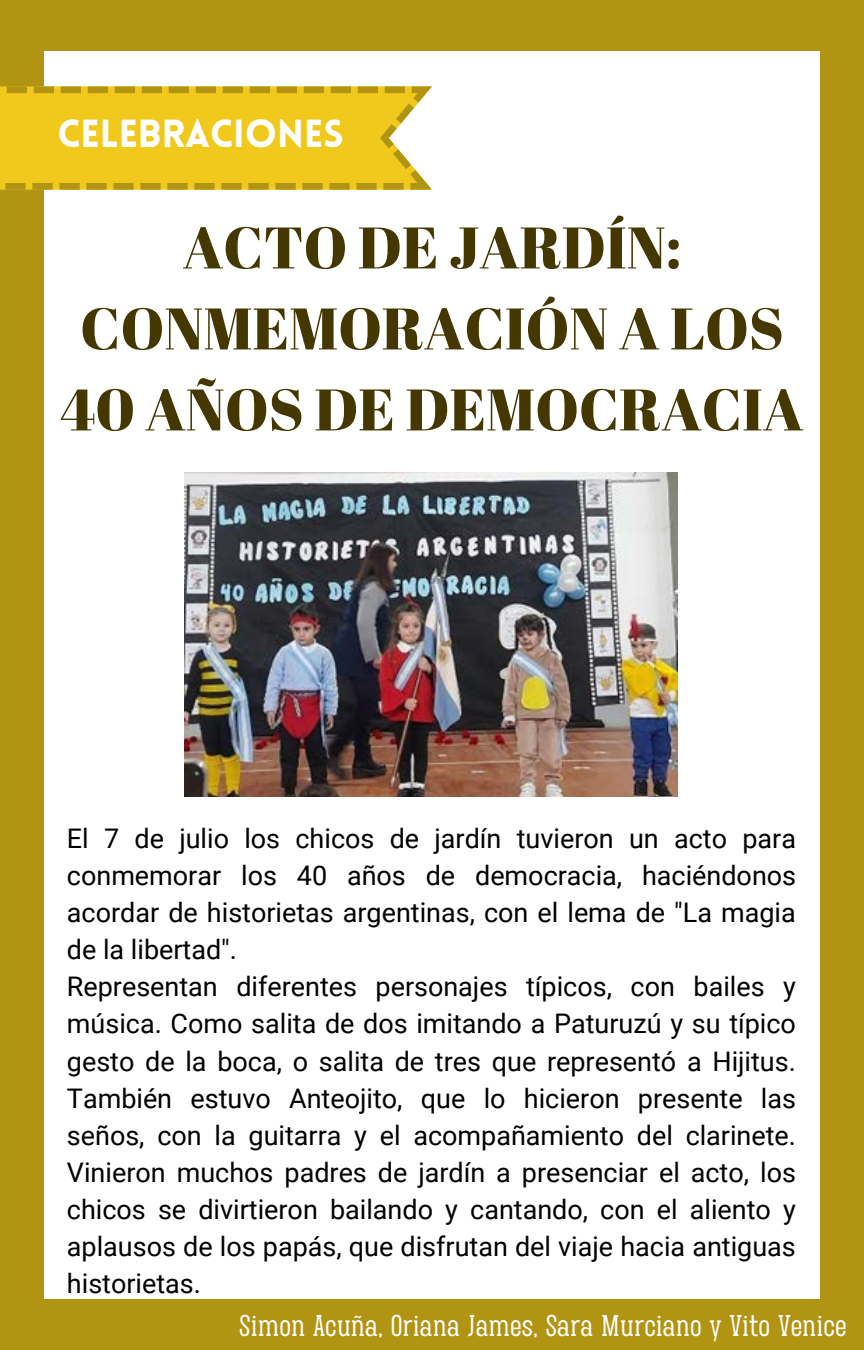
<style>
.page{position:relative;width:864px;height:1350px;background:#b29413}
.page>*{position:absolute;margin:0;border:0;box-sizing:border-box;transform-origin:0 0}
.t1{font:58.5px/81px "Abril Fatface";color:#443700;text-align:center}
.t2{font:900 38.25px "Lovelo";color:#fff}
.t3{font:27px/37.1px "Roboto";color:#000;text-align:justify}
.t4{font:26.32px "TS Damasslab";color:#fff}
</style>
<div class="page">
<div style="left:44px;top:51px;width:776px;height:1248px;background:#fff"></div>
<svg style="left:0;top:86px;width:432px;height:104px;background:#eac527"></svg>
<img style="left:184px;top:472px;width:493px;height:324px">
<p class="t2" style="left:58px;top:119px;width:288px">CELEBRACIONES</p>
<p class="t1" style="left:60px;top:206px;width:745px">ACTO DE JARDÍN:<br>CONMEMORACIÓN A LOS<br>40 AÑOS DE DEMOCRACIA</p>
<p class="t3" style="left:67px;top:820px;width:731px">El 7 de julio los chicos de jardín tuvieron un acto para conmemorar los 40 años de democracia, haciéndonos acordar de historietas argentinas, con el lema de "La magia de la libertad".</p>
<p class="t3" style="left:67px;top:969px;width:731px">Representan diferentes personajes típicos, con bailes y música. Como salita de dos imitando a Paturuzú y su típico gesto de la boca, o salita de tres que representó a Hijitus.<br>También estuvo Anteojito, que lo hicieron presente las seños, con la guitarra y el acompañamiento del clarinete.<br>Vinieron muchos padres de jardín a presenciar el acto, los chicos se divirtieron bailando y cantando, con el aliento y aplausos de los papás, que disfrutan del viaje hacia antiguas historietas.</p>
<p class="t4" style="left:239px;top:1307px;width:609px">Simon Acuña, Oriana James, Sara Murciano y Vito Venice</p>
</div>
